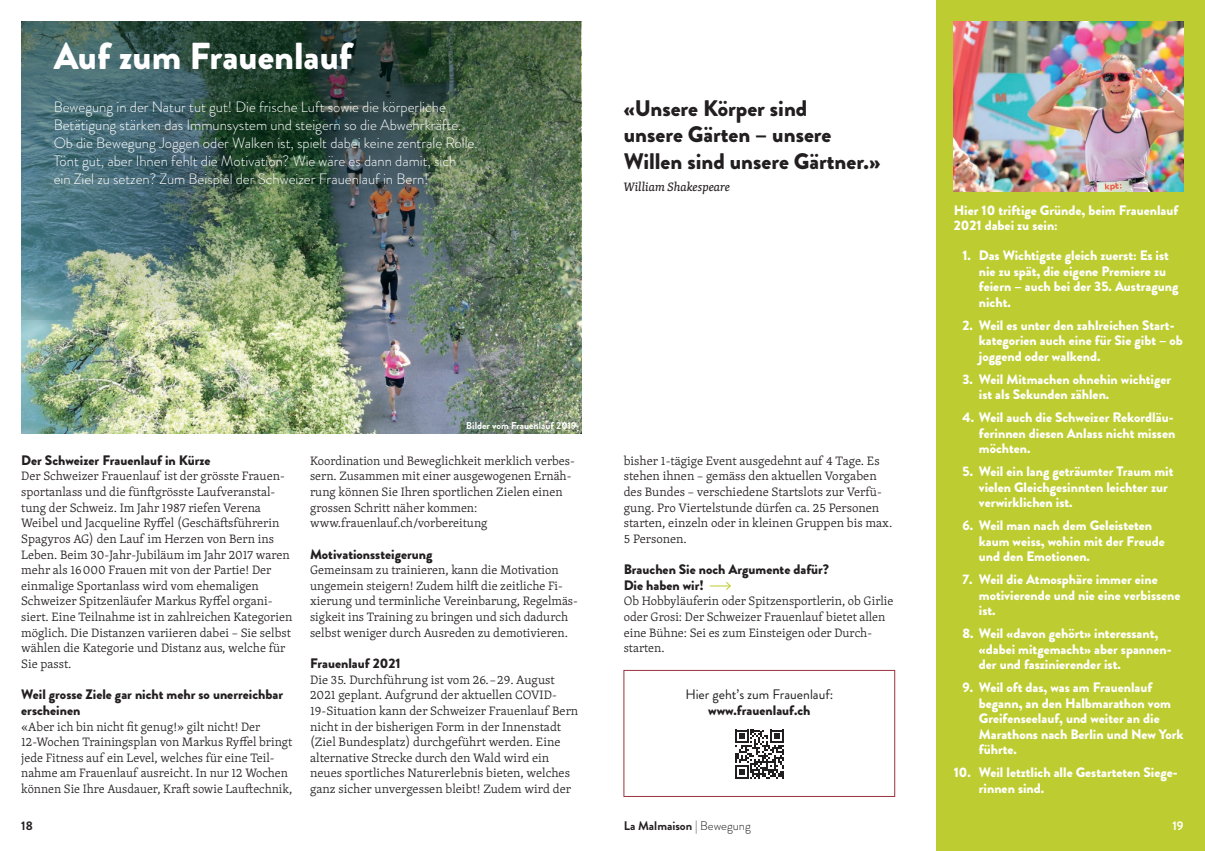
<style>
.page{position:relative;width:1205px;height:851px;background:#fff}
.page>*{position:absolute;margin:0;border:0;box-sizing:border-box;transform-origin:0 0}
.t1{font:900 37.5px "Brandon Grotesque";color:#fff}
.t2{font:900 22.5px/26.2px "Brandon Grotesque";color:#231f20}
.t3{font:300 15px/18px "Brandon Grotesque";color:#fff}
.t4{font:900 13.75px/15.6px "Brandon Grotesque";color:#fff}
.t5{font:900 13.75px/15.6px "Brandon Grotesque";color:#231f20}
.t6{font:13.75px "Brandon Grotesque";color:#231f20}
.t7{font:300 12.5px/15.6px "Skolar Latin";color:#231f20}
.t8{font:700 12.5px "Brandon Grotesque";color:#231f20}
.t9{font:italic 12.5px "Skolar Latin";color:#231f20}
.t10{font:700 12.5px "Brandon Grotesque";color:#fff}
.t11{font:700 10px "Brandon Grotesque";color:#fff}
.s1{font-weight:300}
</style>
<div class="page">
<div style="left:936px;top:0;width:269px;height:850px;background:#bdcd31"></div>
<img style="left:21px;top:320px;width:560px;height:113px">
<img style="left:21px;top:21px;width:560px;height:299px">
<svg style="left:710px;top:582px;width:21px;height:8px"></svg>
<svg style="left:735px;top:729px;width:49px;height:49px"></svg>
<img style="left:954px;top:21px;width:229px;height:170px">
<div style="left:624px;top:670px;width:271px;height:126px;border:1px solid #98333f"></div>
<h1 class="t1" style="left:54px;top:29px;width:300px">Auf zum Frauenlauf</h1>
<p class="t3" style="left:54px;top:98px;width:426px">Bewegung in der Natur tut gut! Die frische Luft sowie die körperliche Betätigung stärken das Immunsystem und steigern so die Abwehrkräfte.<br>Ob die Bewegung Joggen oder Walken ist, spielt dabei keine zentrale Rolle.<br>Tönt gut, aber Ihnen fehlt die Motivation? Wie wäre es dann damit, sich<br>ein Ziel zu setzen? Zum Beispiel der Schweizer Frauenlauf in Bern!</p>
<h2 class="t2" style="left:624px;top:96px;width:258px">«Unsere Körper sind<br>unsere Gärten – unsere<br>Willen sind unsere Gärtner.»</h2>
<p class="t9" style="left:624px;top:178px;width:108px">William Shakespeare</p>
<p class="t5" style="left:21px;top:452px;width:191px">Der Schweizer Frauenlauf in Kürze</p>
<p class="t7" style="left:21px;top:468px;width:273px">Der Schweizer Frauenlauf ist der grösste Frauen&shy;sportanlass und die fünftgrösste Laufveranstal&shy;tung der Schweiz. Im Jahr 1987 riefen Verena Weibel und Jacqueline Ryffel (Geschäftsführerin Spagyros AG) den Lauf im Herzen von Bern ins Leben. Beim 30-Jahr-Jubiläum im Jahr 2017 waren mehr als 16 000 Frauen mit von der Partie! Der einmalige Sportanlass wird vom ehemaligen Schweizer Spitzenläufer Markus Ryffel organi&shy;siert. Eine Teilnahme ist in zahlreichen Kategorien möglich. Die Distanzen variieren dabei – Sie selbst wählen die Kategorie und Distanz aus, welche für Sie passt.</p>
<p class="t5" style="left:21px;top:686px;width:263px">Weil grosse Ziele gar nicht mehr so unerreichbar erscheinen</p>
<p class="t7" style="left:21px;top:718px;width:273px">«Aber ich bin nicht fit genug!» gilt nicht! Der 12-Wochen Trainingsplan von Markus Ryffel bringt jede Fitness auf ein Level, welches für eine Teil&shy;nahme am Frauenlauf ausreicht. In nur 12 Wochen können Sie Ihre Ausdauer, Kraft sowie Lauftechnik,</p>
<p class="t11" style="left:466px;top:418px;width:112px">Bilder vom Frauenlauf 2019</p>
<p class="t7" style="left:310px;top:452px;width:266px">Koordination und Beweglichkeit merklich verbes&shy;sern. Zusammen mit einer ausgewogenen Ernäh&shy;rung können Sie Ihren sportlichen Zielen einen grossen Schritt näher kommen: www.frauenlauf.ch/vorbereitung</p>
<p class="t5" style="left:310px;top:546px;width:124px">Motivationssteigerung</p>
<p class="t7" style="left:310px;top:561px;width:269px">Gemeinsam zu trainieren, kann die Motivation ungemein steigern! Zudem hilft die zeitliche Fi&shy;xierung und terminliche Vereinbarung, Regelmäs&shy;sigkeit ins Training zu bringen und sich dadurch selbst weniger durch Ausreden zu demotivieren.</p>
<p class="t5" style="left:310px;top:655px;width:92px">Frauenlauf 2021</p>
<p class="t7" style="left:310px;top:671px;width:270px">Die 35. Durchführung ist vom 26. – 29. August 2021 geplant. Aufgrund der aktuellen COVID-19-Situation kann der Schweizer Frauenlauf Bern nicht in der bisherigen Form in der Innenstadt (Ziel Bundesplatz) durchgeführt werden. Eine alternative Strecke durch den Wald wird ein neues sportliches Naturerlebnis bieten, welches ganz sicher unvergessen bleibt! Zudem wird der</p>
<p class="t7" style="left:624px;top:452px;width:270px">bisher 1-tägige Event ausgedehnt auf 4 Tage. Es stehen ihnen – gemäss den aktuellen Vorgaben des Bundes – verschiedene Startslots zur Verfü&shy;gung. Pro Viertelstunde dürfen ca. 25 Personen starten, einzeln oder in kleinen Gruppen bis max.<br>5 Personen.</p>
<p class="t5" style="left:624px;top:561px;width:207px">Brauchen Sie noch Argumente dafür?<br>Die haben wir!</p>
<p class="t7" style="left:624px;top:593px;width:271px">Ob Hobbyläuferin oder Spitzensportlerin, ob Girlie oder Grosi: Der Schweizer Frauenlauf bietet allen eine Bühne: Sei es zum Einsteigen oder Durch&shy;starten.</p>
<p class="t6" style="left:685px;top:685px;width:149px">Hier geht’s zum Frauenlauf:</p>
<p class="t5" style="left:708px;top:702px;width:104px">www.frauenlauf.ch</p>
<p class="t8" style="left:21px;top:816px;width:13px">18</p>
<p class="t8" style="left:624px;top:816px;width:129px">La Malmaison <span class="s1">| Bewegung</span></p>
<p class="t4" style="left:954px;top:202px;width:226px">Hier 10 triftige Gründe, beim Frauenlauf<br>2021 dabei zu sein:</p>
<p class="t4" style="left:979px;top:247px;width:201px;text-indent:-16px">1. Das Wichtigste gleich zuerst: Es ist nie zu spät, die eigene Premiere zu feiern – auch bei der 35. Austragung nicht.</p>
<p class="t4" style="left:979px;top:317px;width:205px;text-indent:-16px">2. Weil es unter den zahlreichen Start&shy;kategorien auch eine für Sie gibt – ob joggend oder walkend.</p>
<p class="t4" style="left:979px;top:371px;width:194px;text-indent:-16px">3. Weil Mitmachen ohnehin wichtiger ist als Sekunden zählen.</p>
<p class="t4" style="left:979px;top:409px;width:198px;text-indent:-16px">4. Weil auch die Schweizer Rekordläu&shy;ferinnen diesen Anlass nicht missen möchten.</p>
<p class="t4" style="left:979px;top:463px;width:196px;text-indent:-16px">5. Weil ein lang geträumter Traum mit vielen Gleichgesinnten leichter zur verwirklichen ist.</p>
<p class="t4" style="left:979px;top:517px;width:187px;text-indent:-16px">6. Weil man nach dem Geleisteten kaum weiss, wohin mit der Freude und den Emotionen.</p>
<p class="t4" style="left:979px;top:571px;width:203px;text-indent:-16px">7. Weil die Atmosphäre immer eine motivierende und nie eine verbissene ist.</p>
<p class="t4" style="left:979px;top:625px;width:194px;text-indent:-16px">8. Weil «davon gehört» interessant, «dabei mitgemacht» aber spannen&shy;der und faszinierender ist.</p>
<p class="t4" style="left:979px;top:679px;width:206px;text-indent:-16px">9. Weil oft das, was am Frauenlauf begann, an den Halbmarathon vom<br>Greifenseelauf, und weiter an die<br>Marathons nach Berlin und New York führte.</p>
<p class="t4" style="left:979px;top:764px;width:200px;text-indent:-25px">10. Weil letztlich alle Gestarteten Siege&shy;rinnen sind.</p>
<p class="t10" style="left:1172px;top:816px;width:13px">19</p>
</div>
